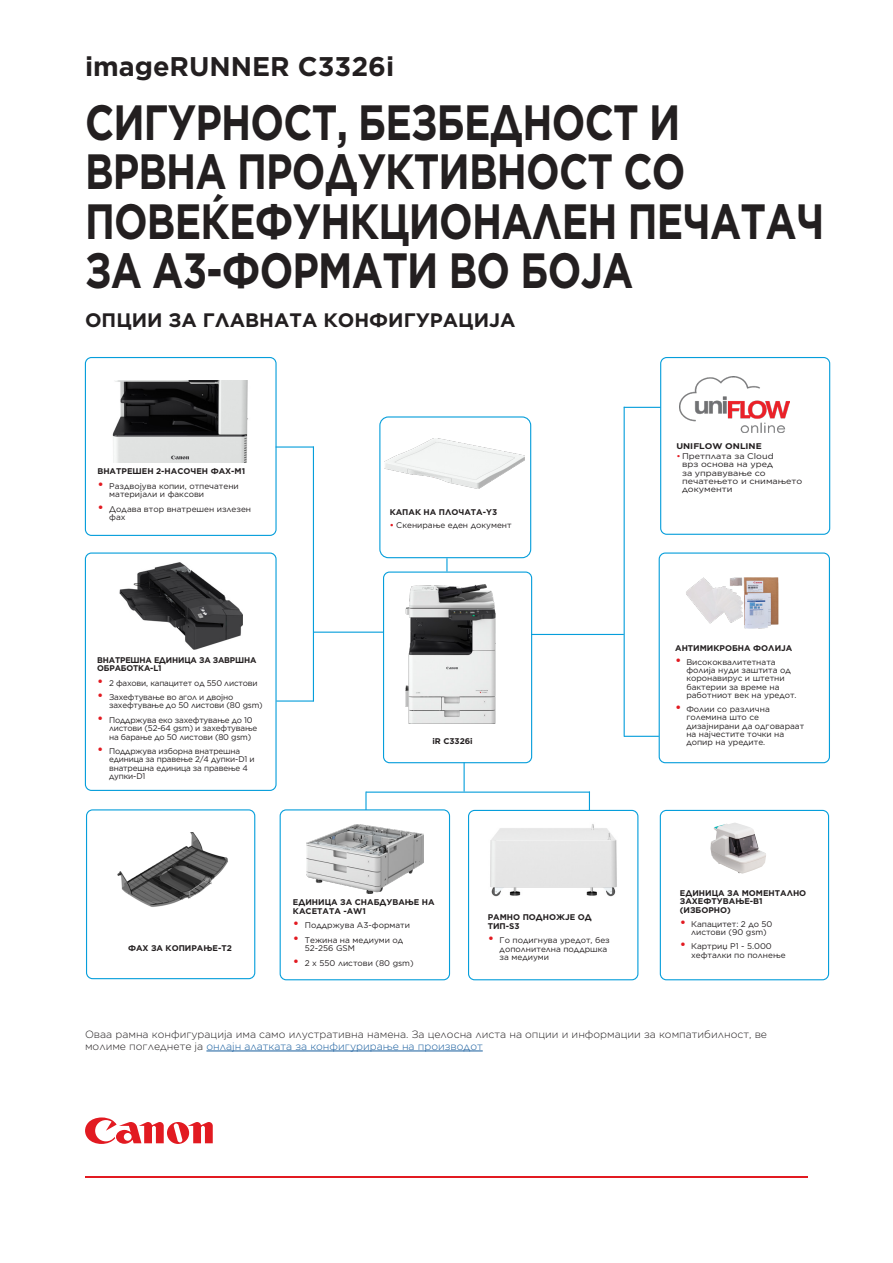
<style>
.page{position:relative;width:893px;height:1263px;background:#fff}
.page>*{position:absolute;margin:0;border:0;box-sizing:border-box;transform-origin:0 0}
.Headline{font:700 49.5px/49.5px "Gotham";letter-spacing:-.02em;color:#231f20;scale:.8 1}
.Product_name{font:700 27px "Gotham";color:#231f20}
.HEADER_B{font:700 19.5px "Gotham";color:#231f20}
.t1{font:300 10.5px/12px "Gotham";color:#231f20}
.COVER_HEADER_SMALL{font:8.25px/8.2px "Gotham";color:#231f20}
.COVER_HEADER_SMALL-2{font:8.25px/8.2px "Gotham";letter-spacing:-.02em;color:#231f20}
.BODY_BULLETS{font:700 8.25px/8.2px "Gotham";color:#231f20}
.COVER_HEADER_SMALL-3{font:8.25px/8.2px "Gotham";color:#231f20;scale:1.09 1}
.BODY_BULLETS-2{font:700 8.25px/8.2px "Gotham";letter-spacing:-.02em;color:#231f20}
.BODY_BULLETS-3{font:8.25px "Gotham";color:#231f20}
.COVER_HEADER_SMALL-4{font:700 8.25px "Gotham";color:#231f20;scale:1.09 1}
.s1{font-size:13.5px;color:#e21a21}
.s2{font-weight:700;color:#e21a21}
.s3{color:#e21a21}
.s4{color:#175d9e}
</style>
<div class="page">
<svg style="left:85px;top:1117px;width:128px;height:27px"></svg>
<hr style="left:85px;top:1176px;width:723px;height:2px;background:#e21a21">
<div style="left:379px;top:416px;width:152px;height:142px;border:1px solid #069edb;border-radius:9px"></div>
<img style="left:384px;top:438px;width:140px;height:51px">
<div style="left:383px;top:571px;width:149px;height:192px;border:1px solid #069edb;border-radius:6px"></div>
<div style="left:468px;top:810px;width:170px;height:170px;border:1px solid #069edb;border-radius:6px"></div>
<div style="left:660px;top:810px;width:169px;height:170px;border:1px solid #069edb;border-radius:6px"></div>
<img style="left:490px;top:824px;width:127px;height:73px">
<svg style="left:464px;top:762px;width:1px;height:29px"></svg>
<svg style="left:446px;top:558px;width:1px;height:13px"></svg>
<svg style="left:589px;top:793px;width:1px;height:17px"></svg>
<div style="left:280px;top:809px;width:170px;height:171px;border:1px solid #069edb;border-radius:6px"></div>
<div style="left:86px;top:809px;width:169px;height:170px;border:1px solid #069edb;border-radius:6px"></div>
<img style="left:306px;top:824px;width:118px;height:69px">
<hr style="left:366px;top:791px;width:224px;height:2px;background:#069edb">
<svg style="left:365px;top:791px;width:2px;height:19px"></svg>
<img style="left:117px;top:832px;width:111px;height:75px">
<hr style="left:531px;top:634px;width:93px;height:1px;background:#069edb">
<hr style="left:624px;top:407px;width:37px;height:1px;background:#069edb">
<hr style="left:624px;top:736px;width:35px;height:1px;background:#069edb">
<hr style="left:624px;top:407px;width:1px;height:330px;background:#069edb">
<img style="left:405px;top:585px;width:90px;height:138px">
<div style="left:85px;top:357px;width:192px;height:179px;border:1px solid #069edb;border-radius:6px"></div>
<div style="left:85px;top:552px;width:192px;height:239px;border:1px solid #069edb;border-radius:6px"></div>
<img style="left:119px;top:562px;width:124px;height:87px">
<hr style="left:276px;top:446px;width:38px;height:2px;background:#069edb">
<hr style="left:313px;top:446px;width:1px;height:256px;background:#069edb">
<hr style="left:276px;top:700px;width:37px;height:2px;background:#069edb">
<hr style="left:314px;top:632px;width:69px;height:1px;background:#069edb">
<div style="left:660px;top:357px;width:170px;height:178px;border:1px solid #069edb;border-radius:6px"></div>
<img style="left:679px;top:377px;width:111px;height:55px">
<hr style="left:206px;top:1051px;width:277px;height:1px;background:#175d9e">
<img style="left:686px;top:577px;width:92px;height:52px">
<img style="left:710px;top:823px;width:56px;height:50px">
<div style="left:659px;top:552px;width:171px;height:211px;border:1px solid #069edb;border-radius:6px"></div>
<img style="left:112px;top:380px;width:136px;height:83px">
<p class="Product_name" style="left:85px;top:48px;width:311px">imageRUNNER C3326i</p>
<p class="Headline" style="left:85px;top:97px;width:926px">СИГУРНОСТ, БЕЗБЕДНОСТ И<br>ВРВНА ПРОДУКТИВНОСТ СО<br>ПОВЕЌЕФУНКЦИОНАЛЕН ПЕЧАТАЧ<br>ЗА A3-ФОРМАТИ ВО БОЈА</p>
<p class="HEADER_B" style="left:85px;top:307px;width:432px">ОПЦИИ ЗА ГЛАВНАТА КОНФИГУРАЦИЈА</p>
<p class="BODY_BULLETS" style="left:97px;top:467px;width:149px">ВНАТРЕШЕН 2-НАСОЧЕН ФАХ-M1</p>
<p class="COVER_HEADER_SMALL" style="left:109px;top:482px;width:131px;text-indent:-12px"><span class="s1">•</span> Раздвојува копии, отпечатени материјали и факсови</p>
<p class="COVER_HEADER_SMALL" style="left:109px;top:505px;width:143px;text-indent:-12px"><span class="s1">•</span> Додава втор внатрешен излезен фах</p>
<p class="BODY_BULLETS" style="left:390px;top:508px;width:109px">КАПАК НА ПЛОЧАТА-Y3</p>
<p class="BODY_BULLETS-3" style="left:390px;top:519px;width:123px"><span class="s2">•</span> Скенирање еден документ</p>
<p class="BODY_BULLETS-2" style="left:97px;top:656px;width:161px">ВНАТРЕШНА ЕДИНИЦА ЗА ЗАВРШНА<br>ОБРАБОТКА-L1</p>
<p class="COVER_HEADER_SMALL-2" style="left:97px;top:678px;width:162px"><span class="s1">•</span> 2 фахови, капацитет од 550 листови</p>
<p class="COVER_HEADER_SMALL-2" style="left:109px;top:693px;width:155px;text-indent:-12px"><span class="s1">•</span> Захефтување во агол и двојно захефтување до 50 листови (80 gsm)</p>
<p class="COVER_HEADER_SMALL-2" style="left:109px;top:716px;width:150px;text-indent:-12px"><span class="s1">•</span> Поддржува еко захефтување до 10 листови (52-64 gsm) и захефтување на барање до 50 листови (80 gsm)</p>
<p class="COVER_HEADER_SMALL-2" style="left:109px;top:747px;width:147px;text-indent:-12px"><span class="s1">•</span> Поддржува изборна внатрешна единица за правење 2/4 дупки-D1 и внатрешна единица за правење 4 дупки-D1</p>
<p class="BODY_BULLETS" style="left:432px;top:737px;width:42px">iR C3326i</p>
<p class="BODY_BULLETS" style="left:128px;top:944px;width:105px">ФАХ ЗА КОПИРАЊЕ-T2</p>
<p class="BODY_BULLETS" style="left:293px;top:898px;width:143px">ЕДИНИЦА ЗА СНАБДУВАЊЕ НА<br>КАСЕТАТА -AW1</p>
<p class="COVER_HEADER_SMALL" style="left:293px;top:921px;width:119px"><span class="s1">•</span> Поддржува A3-формати</p>
<p class="COVER_HEADER_SMALL" style="left:305px;top:935px;width:100px;text-indent:-12px"><span class="s1">•</span> Тежина на медиуми од<br>52-256 GSM</p>
<p class="COVER_HEADER_SMALL" style="left:293px;top:958px;width:122px"><span class="s1">•</span> 2 x 550 листови (80 gsm)</p>
<p class="BODY_BULLETS" style="left:488px;top:913px;width:106px">РАМНО ПОДНОЖЈЕ ОД<br>ТИП-S3</p>
<p class="COVER_HEADER_SMALL" style="left:500px;top:936px;width:112px;text-indent:-12px"><span class="s1">•</span> Го подигнува уредот, без дополнителна поддршка за медиуми</p>
<p class="COVER_HEADER_SMALL-4" style="left:676px;top:441px;width:80px">UNIFLOW ONLINE</p>
<p class="COVER_HEADER_SMALL-3" style="left:682px;top:452px;width:112px;text-indent:-6px"><span class="s3">•</span>Претплата за Cloud<br>врз основа на уред<br>за управување со печатењето и снимањето документи</p>
<p class="BODY_BULLETS" style="left:675px;top:644px;width:119px">АНТИМИКРОБНА ФОЛИЈА</p>
<p class="COVER_HEADER_SMALL" style="left:686px;top:658px;width:112px;text-indent:-11px"><span class="s1">•</span> Висококвалитетната фолија нуди заштита од коронавирус и штетни бактерии за време на работниот век на уредот.</p>
<p class="COVER_HEADER_SMALL" style="left:686px;top:705px;width:119px;text-indent:-11px"><span class="s1">•</span> Фолии со различна големина што се дизајнирани да одговараат на најчестите точки на допир на уредите.</p>
<p class="BODY_BULLETS" style="left:680px;top:889px;width:128px">ЕДИНИЦА ЗА МОМЕНТАЛНО<br>ЗАХЕФТУВАЊЕ-B1 (ИЗБОРНО)</p>
<p class="COVER_HEADER_SMALL" style="left:691px;top:920px;width:83px;text-indent:-11px"><span class="s1">•</span> Капацитет: 2 до 50 листови (90 gsm)</p>
<p class="COVER_HEADER_SMALL" style="left:691px;top:942px;width:96px;text-indent:-11px"><span class="s1">•</span> Картриџ P1 - 5.000 хефталки по полнење</p>
<p class="t1" style="left:85px;top:1028px;width:683px">Оваа рамна конфигурација има само илустративна намена. За целосна листа на опции и информации за компатибилност, ве молиме погледнете ја <span class="s4">онлајн алатката за конфигурирање на производот</span></p>
</div>
